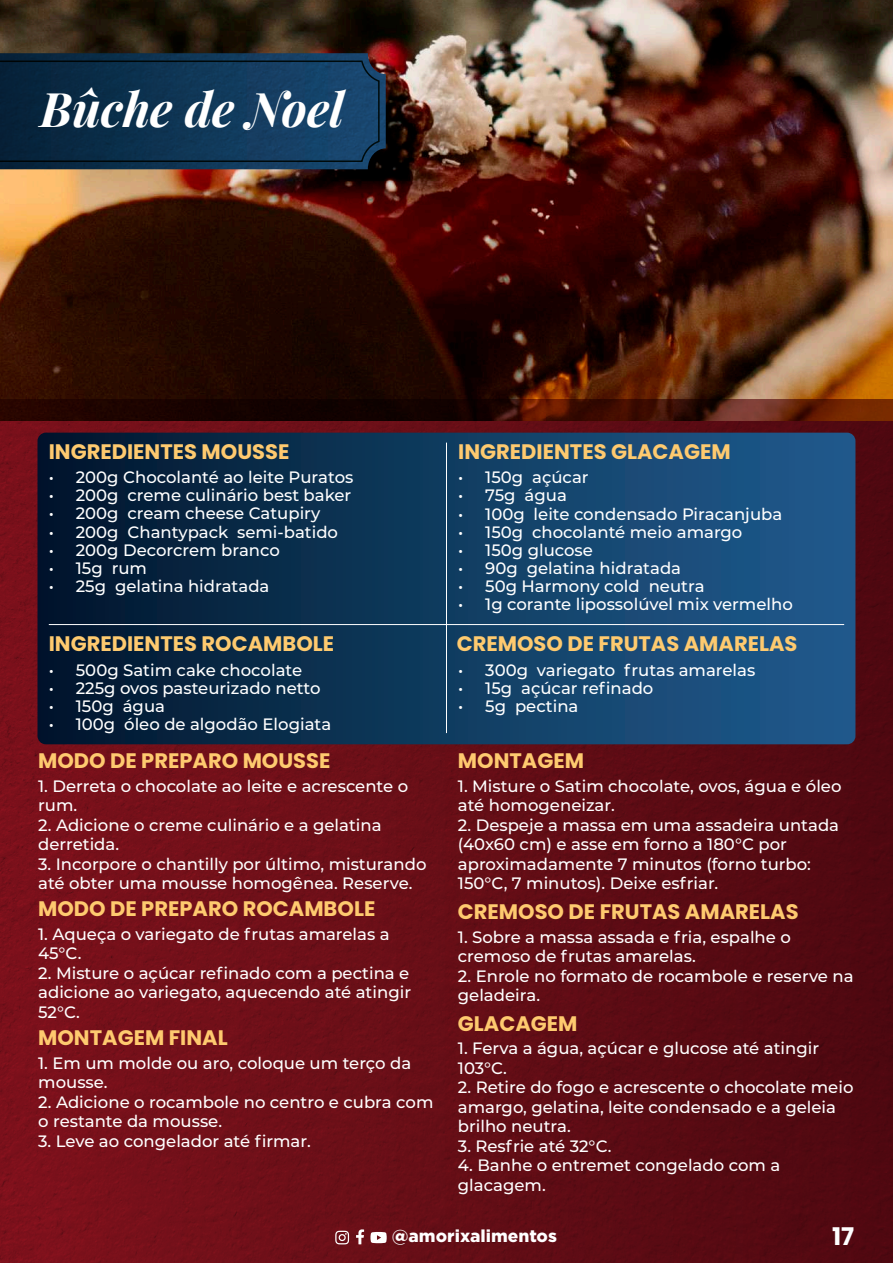
<style>
.page{position:relative;width:893px;height:1263px;background:#fff}
.page>*{position:absolute;margin:0;border:0;box-sizing:border-box;transform-origin:0 0}
.t1{font:italic 700 47.7px "Playfair Display";color:#fff}
.t2{font:700 24.3px "Poppins";color:#fff}
.t3{font:700 21px "Poppins";color:#feca6f}
.t4{font:500 16.5px/19.5px "Montserrat";color:#fff}
.t5{font:900 16.5px "Gotham S Sm";color:#fff}
</style>
<div class="page">
<img style="left:0;top:0;width:893px;height:400px">
<svg style="left:0;top:400px;width:893px;height:21px"></svg>
<div style="left:0;top:421px;width:893px;height:842px;background:linear-gradient(to right,#7d121c,#4e0910)"></div>
<svg style="left:37px;top:433px;width:818px;height:311px"></svg>
<hr style="left:446px;top:443px;width:1px;height:290px;background:#fff">
<hr style="left:49px;top:624px;width:795px;height:1px;background:#fff">
<img style="left:0;top:53px;width:386px;height:116px">
<svg style="left:356px;top:1229px;width:8px;height:15px"></svg>
<svg style="left:370px;top:1232px;width:17px;height:11px"></svg>
<svg style="left:335px;top:1231px;width:14px;height:13px"></svg>
<h1 class="t1" style="left:40px;top:70px;width:305px">Bûche de Noel</h1>
<p class="t3" style="left:49px;top:439px;width:242px">INGREDIENTES MOUSSE</p>
<p class="t4" style="left:49px;top:467px;width:306px">• 200g Chocolanté ao leite Puratos</p>
<p class="t4" style="left:49px;top:485px;width:304px">• 200g creme culinário best baker</p>
<p class="t4" style="left:49px;top:503px;width:273px">• 200g cream cheese Catupiry</p>
<p class="t4" style="left:49px;top:521px;width:291px">• 200g Chantypack semi-batido</p>
<p class="t4" style="left:49px;top:539px;width:233px">• 200g Decorcrem branco</p>
<p class="t4" style="left:49px;top:557px;width:100px">• 15g rum</p>
<p class="t4" style="left:49px;top:575px;width:222px">• 25g gelatina hidratada</p>
<p class="t3" style="left:49px;top:632px;width:287px">INGREDIENTES ROCAMBOLE</p>
<p class="t4" style="left:49px;top:660px;width:255px">• 500g Satim cake chocolate</p>
<p class="t4" style="left:49px;top:678px;width:273px">• 225g ovos pasteurizado netto</p>
<p class="t4" style="left:49px;top:696px;width:118px">• 150g água</p>
<p class="t4" style="left:49px;top:714px;width:284px">• 100g óleo de algodão Elogiata</p>
<p class="t3" style="left:38px;top:748px;width:294px">MODO DE PREPARO MOUSSE</p>
<p class="t4" style="left:38px;top:775px;width:371px">1. Derreta o chocolate ao leite e acrescente o rum.</p>
<p class="t4" style="left:38px;top:814px;width:345px">2. Adicione o creme culinário e a gelatina derretida.</p>
<p class="t4" style="left:38px;top:853px;width:390px">3. Incorpore o chantilly por último, misturando até obter uma mousse homogênea. Reserve.</p>
<p class="t3" style="left:458px;top:440px;width:274px">INGREDIENTES GLACAGEM</p>
<p class="t4" style="left:458px;top:467px;width:132px">• 150g açúcar</p>
<p class="t4" style="left:458px;top:485px;width:110px">• 75g água</p>
<p class="t4" style="left:458px;top:503px;width:325px">• 100g leite condensado Piracanjuba</p>
<p class="t4" style="left:458px;top:521px;width:286px">• 150g chocolanté meio amargo</p>
<p class="t4" style="left:458px;top:539px;width:136px">• 150g glucose</p>
<p class="t4" style="left:458px;top:557px;width:224px">• 90g gelatina hidratada</p>
<p class="t4" style="left:458px;top:575px;width:248px">• 50g Harmony cold neutra</p>
<p class="t4" style="left:458px;top:593px;width:336px">• 1g corante lipossolúvel mix vermelho</p>
<p class="t3" style="left:457px;top:632px;width:342px">CREMOSO DE FRUTAS AMARELAS</p>
<p class="t4" style="left:458px;top:660px;width:299px">• 300g variegato frutas amarelas</p>
<p class="t4" style="left:458px;top:678px;width:197px">• 15g açúcar refinado</p>
<p class="t4" style="left:458px;top:696px;width:122px">• 5g pectina</p>
<p class="t3" style="left:458px;top:748px;width:128px">MONTAGEM</p>
<p class="t4" style="left:458px;top:775px;width:385px">1. Misture o Satim chocolate, ovos, água e óleo até homogeneizar.</p>
<p class="t4" style="left:458px;top:814px;width:383px">2. Despeje a massa em uma assadeira untada (40x60 cm) e asse em forno a 180°C por aproximadamente 7 minutos (forno turbo:<br>150°C, 7 minutos). Deixe esfriar.</p>
<p class="t3" style="left:38px;top:896px;width:339px">MODO DE PREPARO ROCAMBOLE</p>
<p class="t4" style="left:38px;top:923px;width:353px">1. Aqueça o variegato de frutas amarelas a<br>45°C.</p>
<p class="t4" style="left:38px;top:962px;width:374px;text-align:justify">2. Misture o açúcar refinado com a pectina e adicione ao variegato, aquecendo até atingir 52°C.</p>
<p class="t3" style="left:458px;top:899px;width:342px">CREMOSO DE FRUTAS AMARELAS</p>
<p class="t4" style="left:458px;top:926px;width:334px">1. Sobre a massa assada e fria, espalhe o cremoso de frutas amarelas.</p>
<p class="t4" style="left:458px;top:965px;width:397px">2. Enrole no formato de rocambole e reserve na geladeira.</p>
<p class="t3" style="left:458px;top:1011px;width:121px">GLACAGEM</p>
<p class="t3" style="left:38px;top:1025px;width:191px">MONTAGEM FINAL</p>
<p class="t4" style="left:458px;top:1038px;width:363px">1. Ferva a água, açúcar e glucose até atingir<br>103°C.</p>
<p class="t4" style="left:458px;top:1077px;width:397px">2. Retire do fogo e acrescente o chocolate meio amargo, gelatina, leite condensado e a geleia brilho neutra.</p>
<p class="t4" style="left:458px;top:1135px;width:155px">3. Resfrie até 32°C.</p>
<p class="t4" style="left:458px;top:1155px;width:324px">4. Banhe o entremet congelado com a glacagem.</p>
<p class="t5" style="left:392px;top:1224px;width:167px">@amorixalimentos</p>
<h2 class="t2" style="left:832px;top:1222px;width:24px">17</h2>
<p class="t4" style="left:38px;top:1052px;width:374px">1. Em um molde ou aro, coloque um terço da mousse.</p>
<p class="t4" style="left:38px;top:1091px;width:397px">2. Adicione o rocambole no centro e cubra com o restante da mousse.</p>
<p class="t4" style="left:38px;top:1130px;width:274px">3. Leve ao congelador até firmar.</p>
</div>
